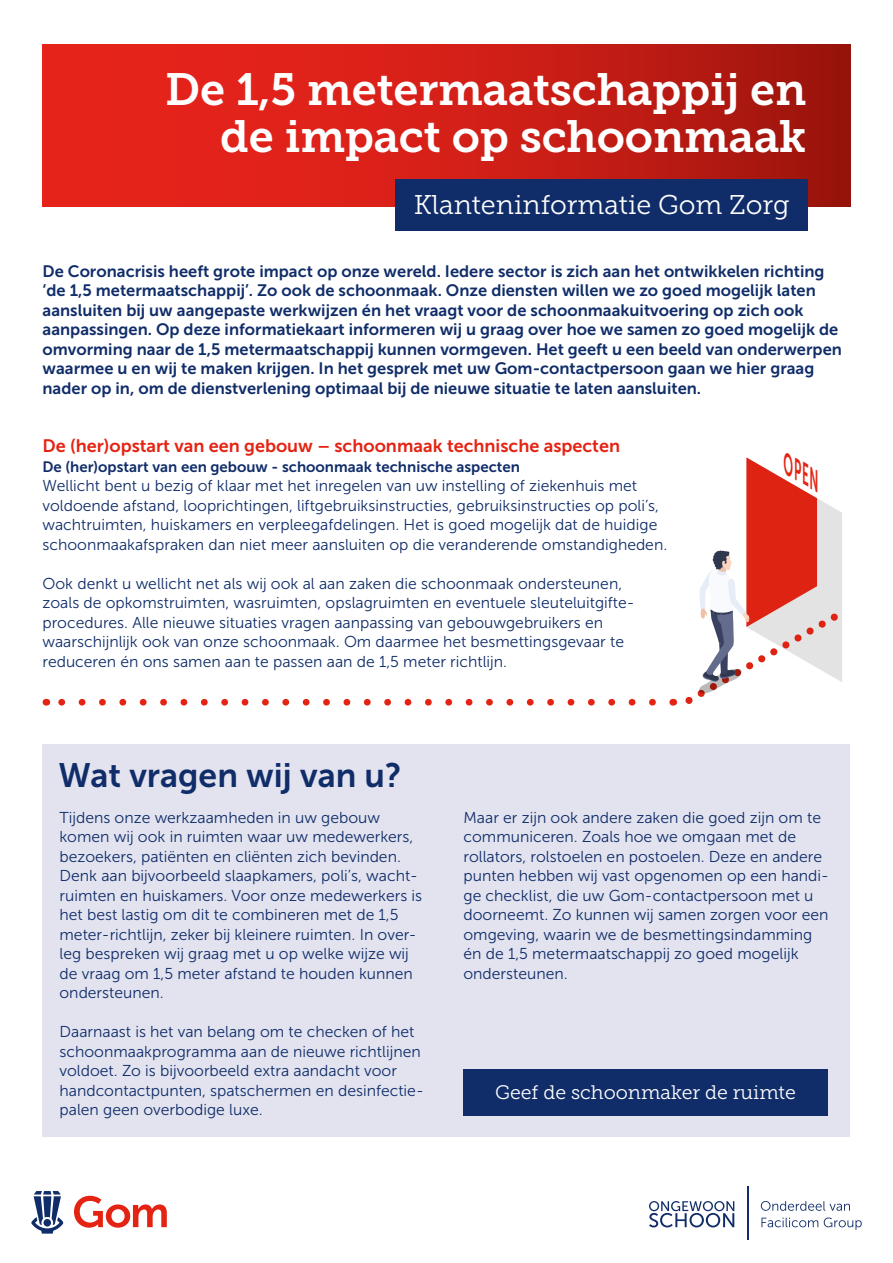
<style>
.page{position:relative;width:893px;height:1263px;background:#fff}
.page>*{position:absolute;margin:0;border:0;box-sizing:border-box;transform-origin:0 0}
.t1{font:45px/47px "Museo Slab 700";letter-spacing:-.005em;color:#fff;text-align:right}
.t2{font:33.75px "Museo Sans 700";color:#102d69}
.t3{font:27px "Museo Slab 300";color:#fff}
.t4{font:italic 26.85px "Museo Sans 700";color:#e42313;scale:.51 1}
.t5{font:19.5px "Museo Slab 300";color:#fff}
.t6{font:18px "Museo Sans 700";color:#e42313}
.t7{font:16.5px/19.5px "Museo Sans 700";color:#102d69}
.t8{font:15.75px/19.5px "Museo Sans 300";color:#102d69}
.t9{font:15px "Museo Sans 700";color:#102d69}
</style>
<div class="page">
<svg style="left:685px;top:457px;width:157px;height:247px"></svg>
<svg style="left:74px;top:1196px;width:93px;height:32px"></svg>
<svg style="left:31px;top:1191px;width:32px;height:42px"></svg>
<svg style="left:761px;top:1201px;width:89px;height:10px"></svg>
<svg style="left:761px;top:1218px;width:57px;height:9px"></svg>
<svg style="left:824px;top:1217px;width:38px;height:13px"></svg>
<hr style="left:748px;top:1187px;width:1px;height:53px;background:#102d69">
<svg style="left:649px;top:1201px;width:85px;height:26px"></svg>
<svg style="left:43px;top:45px;width:807px;height:161px;background:#cd1e16"></svg>
<div style="left:395px;top:179px;width:413px;height:51px;background:#102d69"></div>
<div style="left:43px;top:745px;width:807px;height:392px;background:#e2e3ef"></div>
<svg style="left:58px;top:699px;width:594px;height:7px"></svg>
<div style="left:463px;top:1069px;width:365px;height:47px;background:#102d69"></div>
<h1 class="t1" style="left:165px;top:67px;width:643px">De 1,5 metermaatschappij en de impact op schoonmaak</h1>
<h3 class="t3" style="left:414px;top:190px;width:378px">Klanteninformatie Gom Zorg</h3>
<p class="t7" style="left:43px;top:261px;width:801px">De Coronacrisis heeft grote impact op onze wereld. Iedere sector is zich aan het ontwikkelen richting ‘de 1,5 metermaatschappij’. Zo ook de schoonmaak. Onze diensten willen we zo goed mogelijk laten aansluiten bij uw aangepaste werkwijzen én het vraagt voor de schoonmaakuitvoering op zich ook aanpassingen. Op deze informatiekaart informeren wij u graag over hoe we samen zo goed mogelijk de omvorming naar de 1,5 metermaatschappij kunnen vormgeven. Het geeft u een beeld van onderwerpen waarmee u en wij te maken krijgen. In het gesprek met uw Gom-contactpersoon gaan we hier graag nader op in, om de dienstverlening optimaal bij de nieuwe situatie te laten aansluiten.</p>
<p class="t6" style="left:43px;top:436px;width:579px">De (her)opstart van een gebouw – schoonmaak technische aspecten</p>
<p class="t9" style="left:43px;top:458px;width:479px">De (her)opstart van een gebouw - schoonmaak technische aspecten</p>
<p class="t8" style="left:43px;top:476px;width:626px">Wellicht bent u bezig of klaar met het inregelen van uw instelling of ziekenhuis met voldoende afstand, looprichtingen, liftgebruiksinstructies, gebruiksinstructies op poli’s, wachtruimten, huiskamers en verpleegafdelingen. Het is goed mogelijk dat de huidige schoonmaakafspraken dan niet meer aansluiten op die veranderende omstandigheden.</p>
<p class="t8" style="left:43px;top:573px;width:594px">Ook denkt u wellicht net als wij ook al aan zaken die schoonmaak ondersteunen, zoals de opkomstruimten, wasruimten, opslagruimten en eventuele sleuteluitgifte&shy;procedures. Alle nieuwe situaties vragen aanpassing van gebouwgebruikers en waarschijnlijk ook van onze schoonmaak. Om daarmee het besmettingsgevaar te reduceren én ons samen aan te passen aan de 1,5 meter richtlijn.</p>
<h2 class="t2" style="left:58px;top:757px;width:345px">Wat vragen wij van u?</h2>
<h3 class="t4" style="left:796px;top:452px;width:80px;rotate:30deg">OPEN</h3>
<p class="t8" style="left:60px;top:807px;width:364px">Tijdens onze werkzaamheden in uw gebouw komen wij ook in ruimten waar uw medewerkers, bezoekers, patiënten en cliënten zich bevinden.<br>Denk aan bijvoorbeeld slaapkamers, poli’s, wacht&shy;ruimten en huiskamers. Voor onze medewerkers is het best lastig om dit te combineren met de 1,5 meter-richtlijn, zeker bij kleinere ruimten. In over&shy;leg bespreken wij graag met u op welke wijze wij de vraag om 1,5 meter afstand te houden kunnen ondersteunen.</p>
<p class="t8" style="left:60px;top:1022px;width:366px">Daarnaast is het van belang om te checken of het schoonmaakprogramma aan de nieuwe richtlijnen voldoet. Zo is bijvoorbeeld extra aandacht voor handcontactpunten, spatschermen en desinfectie&shy;palen geen overbodige luxe.</p>
<p class="t8" style="left:463px;top:807px;width:367px">Maar er zijn ook andere zaken die goed zijn om te communiceren. Zoals hoe we omgaan met de rollators, rolstoelen en postoelen. Deze en andere punten hebben wij vast opgenomen op een handi&shy;ge checklist, die uw Gom-contactpersoon met u doorneemt. Zo kunnen wij samen zorgen voor een omgeving, waarin we de besmettingsindamming én de 1,5 metermaatschappij zo goed mogelijk ondersteunen.</p>
<p class="t5" style="left:495px;top:1081px;width:302px">Geef de schoonmaker de ruimte</p>
</div>
